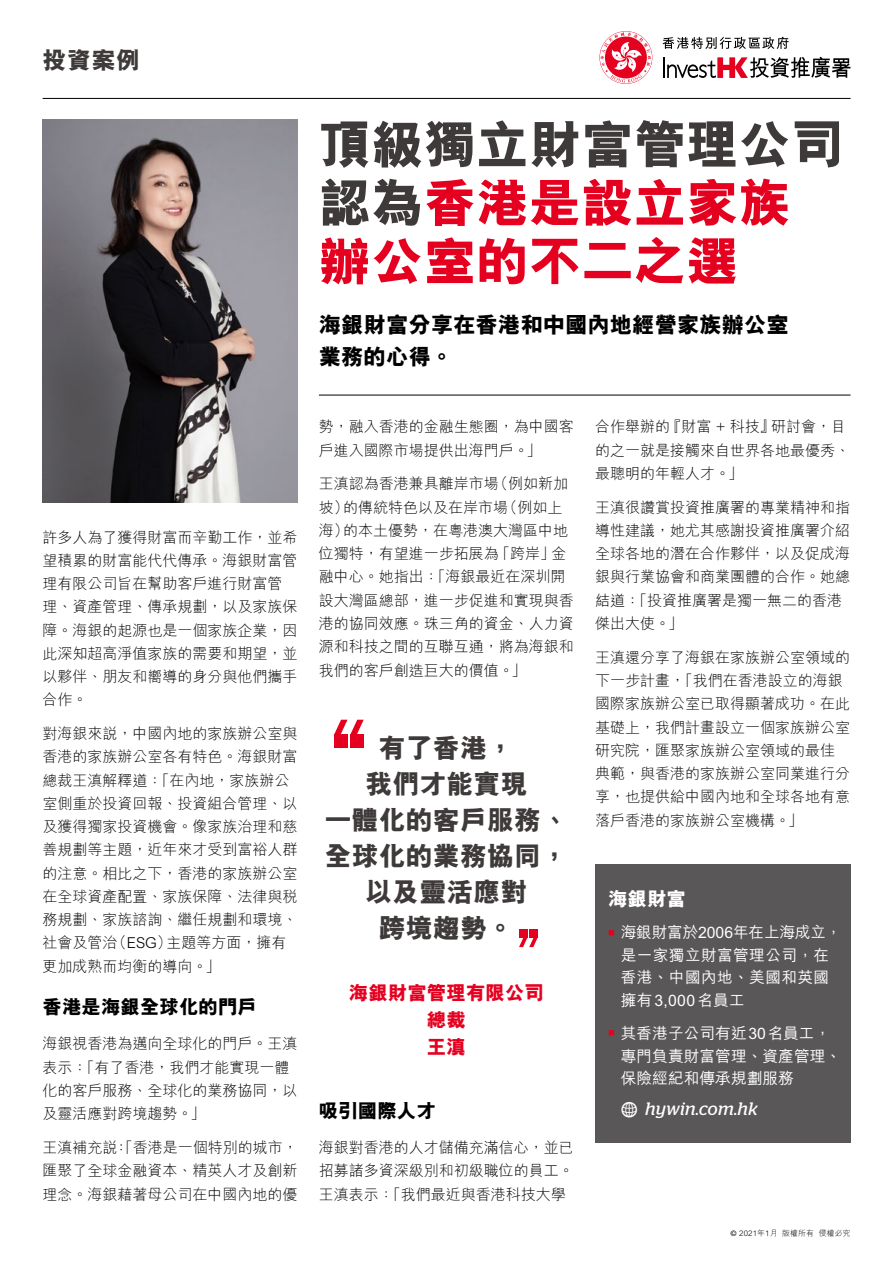
<style>
.page{position:relative;width:893px;height:1263px;background:#fff}
.page>*{position:absolute;margin:0;border:0;box-sizing:border-box;transform-origin:0 0}
.Headline-tc{font:800 52.5px/58.5px "M Hei HK";color:#e60020}
.Quote-tc{font:800 27px/36px "M Hei HK";color:#3e3a39;text-align:center}
.t1{font:800 24px "M Hei HK";color:#3e3a39}
.Intro-tc{font:800 22.5px/31.5px "M Hei HK";letter-spacing:-.005em;color:#000}
.Sub-head-tc{font:800 19.5px "M Hei HK";color:#000}
.Quote_name-tc{font:800 19.5px "M Hei HK";color:#e60020}
.Fast_Facts-Company-t{font:800 19.5px "M Hei HK";color:#fff}
.Fast_Facts-URL{font:italic 18px "Stag";letter-spacing:.015em;color:#fff}
.Fast_Facts-Contents{font:500 15.75px/22.5px "M Hei HK";letter-spacing:.02em;color:#fff}
.Fast_Facts-Contents-2{font:500 15.75px/22.5px "M Hei HK";color:#fff}
.Body_10_15-Chi{font:300 15px/23.2px "M Hei HK";color:#000}
.t2{font:300 7.8px "M Hei HK";letter-spacing:.02em;color:#000}
.s1{color:#3e3a39}
.s2{font-family:"Modern Pictograms";font-style:normal;font-size:24px}
.s3{font-family:"Frutiger"}
</style>
<div class="page">
<svg style="left:662px;top:37px;width:127px;height:12px"></svg>
<svg style="left:600px;top:32px;width:51px;height:51px"></svg>
<hr style="left:663px;top:57px;width:2px;height:21px;background:#000">
<svg style="left:667px;top:57px;width:183px;height:21px"></svg>
<img style="left:43px;top:119px;width:255px;height:383px">
<hr style="left:43px;top:98px;width:807px;height:1px;background:#000">
<hr style="left:319px;top:395px;width:531px;height:1px;background:#000">
<div style="left:595px;top:864px;width:255px;height:278px;background:#595757"></div>
<div style="left:529px;top:929px;width:9px;height:8px;background:#e60020"></div>
<div style="left:519px;top:929px;width:8px;height:8px;background:#e60020"></div>
<svg style="left:519px;top:937px;width:19px;height:10px"></svg>
<div style="left:334px;top:734px;width:14px;height:14px;background:#e60020"></div>
<div style="left:350px;top:734px;width:14px;height:14px;background:#e60020"></div>
<svg style="left:334px;top:720px;width:30px;height:14px"></svg>
<h3 class="t1" style="left:43px;top:44px;width:99px">投資案例</h3>
<p class="Body_10_15-Chi" style="left:43px;top:525px;width:257px">許多人為了獲得財富而辛勤工作，並希望積累的財富能代代傳承。海銀財富管理有限公司旨在幫助客戶進行財富管理、資產管理、傳承規劃，以及家族保障。海銀的起源也是一個家族企業，因此深知超高淨值家族的需要和期望，並以夥伴、朋友和嚮導的身分與他們攜手合作。</p>
<p class="Body_10_15-Chi" style="left:43px;top:721px;width:257px">對海銀來說，中國內地的家族辦公室與香港的家族辦公室各有特色。海銀財富總裁王滇解釋道：「在內地，家族辦公室側重於投資回報、投資組合管理、以及獲得獨家投資機會。像家族治理和慈善規劃等主題，近年來才受到富裕人群的注意。相比之下，香港的家族辦公室在全球資產配置、家族保障、法律與稅務規劃、家族諮詢、繼任規劃和環境、社會及管治（ESG）主題等方面，擁有更加成熟而均衡的導向。」</p>
<p class="Sub-head-tc" style="left:43px;top:994px;width:216px">香港是海銀全球化的門戶</p>
<p class="Body_10_15-Chi" style="left:43px;top:1032px;width:257px">海銀視香港為邁向全球化的門戶。王滇表示：「有了香港，我們才能實現一體化的客戶服務、全球化的業務協同，以及靈活應對跨境趨勢。」</p>
<p class="Body_10_15-Chi" style="left:43px;top:1135px;width:257px;text-align:justify">王滇補充說：「香港是一個特別的城市，匯聚了全球金融資本、精英人才及創新理念。海銀藉著母公司在中國內地的優</p>
<p class="Headline-tc" style="left:319px;top:116px;width:527px"><span class="s1">頂級獨立財富管理公司認為</span>香港是設立家族辦公室的不二之選</p>
<p class="Intro-tc" style="left:319px;top:310px;width:472px">海銀財富分享在香港和中國內地經營家族辦公室業務的心得。</p>
<p class="Body_10_15-Chi" style="left:319px;top:415px;width:256px">勢，融入香港的金融生態圈，為中國客戶進入國際市場提供出海門戶。」</p>
<p class="Body_10_15-Chi" style="left:319px;top:472px;width:256px">王滇認為香港兼具離岸市場（例如新加坡）的傳統特色以及在岸市場（例如上海）的本土優勢，在粵港澳大灣區中地位獨特，有望進一步拓展為「跨岸」金融中心。她指出：「海銀最近在深圳開設大灣區總部，進一步促進和實現與香港的協同效應。珠三角的資金、人力資源和科技之間的互聯互通，將為海銀和我們的客戶創造巨大的價值。」</p>
<p class="Quote-tc" style="left:325px;top:730px;width:245px">有了香港，<br>我們才能實現<br>一體化的客戶服務、全球化的業務協同，以及靈活應對<br>跨境趨勢。</p>
<p class="Quote_name-tc" style="left:349px;top:980px;width:197px">海銀財富管理有限公司</p>
<p class="Quote_name-tc" style="left:427px;top:1006px;width:40px">總裁</p>
<p class="Quote_name-tc" style="left:427px;top:1033px;width:40px">王滇</p>
<p class="Sub-head-tc" style="left:319px;top:1097px;width:118px">吸引國際人才</p>
<p class="Body_10_15-Chi" style="left:319px;top:1135px;width:256px;text-align:justify">海銀對香港的人才儲備充滿信心，並已招募諸多資深級別和初級職位的員工。王滇表示：「我們最近與香港科技大學</p>
<p class="Body_10_15-Chi" style="left:595px;top:415px;width:256px">合作舉辦的『財富 + 科技』研討會，目的之一就是接觸來自世界各地最優秀、最聰明的年輕人才。」</p>
<p class="Body_10_15-Chi" style="left:595px;top:495px;width:256px">王滇很讚賞投資推廣署的專業精神和指導性建議，她尤其感謝投資推廣署介紹全球各地的潛在合作夥伴，以及促成海銀與行業協會和商業團體的合作。她總結道：「投資推廣署是獨一無二的香港傑出大使。」</p>
<p class="Body_10_15-Chi" style="left:595px;top:645px;width:256px">王滇還分享了海銀在家族辦公室領域的下一步計畫，「我們在香港設立的海銀國際家族辦公室已取得顯著成功。在此基礎上，我們計畫設立一個家族辦公室研究院，匯聚家族辦公室領域的最佳典範，與香港的家族辦公室同業進行分享，也提供給中國內地和全球各地有意落戶香港的家族辦公室機構。」</p>
<p class="Fast_Facts-Company-t" style="left:608px;top:885px;width:79px">海銀財富</p>
<p class="Fast_Facts-Contents" style="left:621px;top:920px;width:222px;text-indent:-13px"><sup>■</sup> 海銀財富於2006年在上海成立，是一家獨立財富管理公司，在香港、中國內地、美國和英國擁有3,000名員工</p>
<p class="Fast_Facts-Contents-2" style="left:621px;top:1021px;width:222px;text-indent:-13px"><sup>■</sup> 其香港子公司有近30名員工，專門負責財富管理、資產管理、保險經紀和傳承規劃服務</p>
<p class="Fast_Facts-URL" style="left:620px;top:1098px;width:139px"><span class="s2">w</span> hywin.com.hk</p>
<p class="t2" style="left:731px;top:1227px;width:121px"><span class="s3">©</span> 2021年1月 版權所有 侵權必究</p>
</div>
